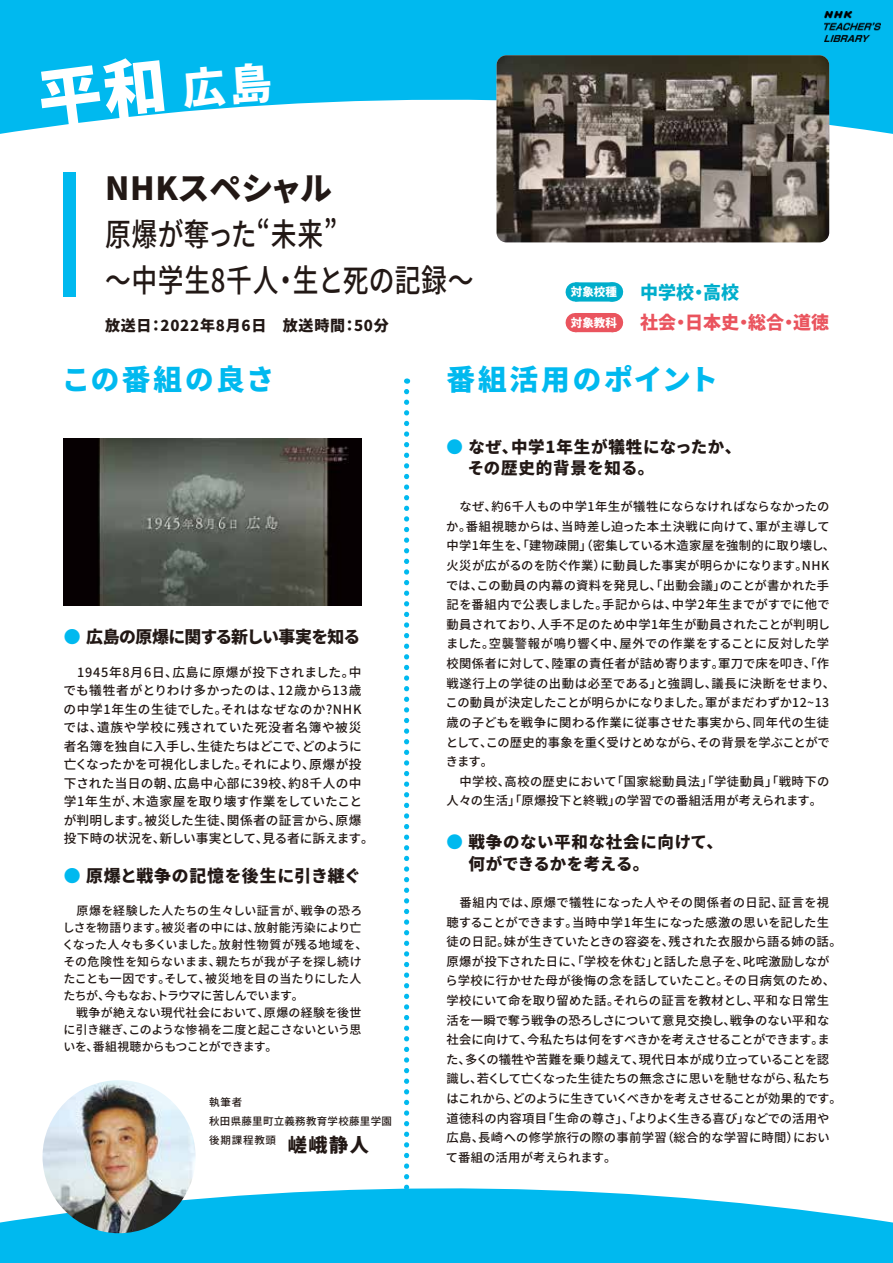
<style>
.page{position:relative;width:893px;height:1263px;background:#00b9ef}
.page>*{position:absolute;margin:0;border:0;box-sizing:border-box;transform-origin:0 0}
.t1{font:500 31.95px/45.8px "Noto Sans CJ Kjp";letter-spacing:.025em;color:#221815;scale:.81 1}
.t2{font:900 31.95px "Noto Sans CJ Kjp";color:#221815}
.t3{font:900 28.65px "Noto Sans CJ Kjp";letter-spacing:.09em;color:#00b9ef}
.t4{font:900 18px/30.6px "Noto Sans CJ Kjp";color:#ea545e}
.t5{font:900 16.8px "Noto Sans CJ Kjp";letter-spacing:-.04em;color:#221815}
.t6{font:900 16.8px "Noto Sans CJ Kjp";letter-spacing:.035em;color:#221815}
.t7{font:900 16.5px/21.3px "Noto Sans CJ Kjp";letter-spacing:.04em;color:#221815}
.t8{font:900 15px "Noto Sans CJ Kjp";letter-spacing:.05em;color:#221815}
.t9{font:500 12.75px/18.5px "Noto Sans CJ Kjp";letter-spacing:.025em;color:#221815}
.t10{font:500 12.3px/19.6px "Noto Sans CJ Kjp";letter-spacing:.01em;color:#221815}
.t11{font:500 12px/17px "Noto Sans CJ Kjp";color:#221815}
.t12{font:500 10.5px/19.2px "Noto Sans CJ Kjp";letter-spacing:.025em;color:#221815}
.s1{font-size:11.55px;color:#fff}
.s2{color:#00aecc}
.s3{color:#00b9ef}
.s4{font-weight:900;font-size:19.2px}
</style>
<div class="page">
<div style="left:0;top:88px;width:893px;height:1136px;background:#fff"></div>
<img style="left:64px;top:438px;width:297px;height:167px">
<img style="left:824px;top:12px;width:56px;height:30px">
<div style="left:64px;top:172px;width:12px;height:124px;background:#00b9ef"></div>
<svg style="left:404px;top:392px;width:5px;height:828px"></svg>
<div style="left:575px;top:282px;width:38px;height:20px;background:#00aecc"></div>
<svg style="left:594px;top:282px;width:20px;height:20px"></svg>
<div style="left:575px;top:313px;width:38px;height:19px;background:#ea545e"></div>
<svg style="left:613px;top:313px;width:1px;height:19px"></svg>
<img style="left:497px;top:55px;width:332px;height:187px">
<img style="left:43px;top:1080px;width:153px;height:153px;border-radius:77px">
<svg style="left:38px;top:88px;width:127px;height:40px"></svg>
<svg style="left:182px;top:88px;width:90px;height:21px"></svg>
<h1 class="t2" style="left:105px;top:171px;width:228px">NHKスペシャル</h1>
<h1 class="t1" style="left:105px;top:212px;width:456px">原爆が奪った“未来”<br>～中学生8千人・生と死の記録～</h1>
<p class="t8" style="left:105px;top:317px;width:285px">放送日：2022年8月6日　放送時間：50分</p>
<h3 class="t4" style="left:571px;top:277px;width:260px"><span class="s1">対象校種</span> <span class="s2">　中学校・高校<br></span><span class="s1">対象教科</span> 　社会・日本史・総合・道徳</h3>
<h2 class="t3" style="left:62px;top:363px;width:215px">この番組の良さ</h2>
<h2 class="t3" style="left:446px;top:363px;width:273px">番組活用のポイント</h2>
<h3 class="t5" style="left:64px;top:628px;width:298px"><span class="s3">●</span> 広島の原爆に関する新しい事実を知る</h3>
<p class="t9" style="left:63px;top:663px;width:312px">　1945年8月6日、広島に原爆が投下されました。中でも犠牲者がとりわけ多かったのは、12歳から13歳の中学1年生の生徒でした。それはなぜなのか?NHKでは、遺族や学校に残されていた死没者名簿や被災者名簿を独自に入手し、生徒たちはどこで、どのように亡くなったかを可視化しました。それにより、原爆が投下された当日の朝、広島中心部に39校、約8千人の中学1年生が、木造家屋を取り壊す作業をしていたことが判明します。被災した生徒、関係者の証言から、原爆投下時の状況を、新しい事実として、見る者に訴えます。</p>
<h3 class="t6" style="left:64px;top:867px;width:299px"><span class="s3">●</span> 原爆と戦争の記憶を後生に引き継ぐ</h3>
<p class="t11" style="left:62px;top:902px;width:307px">　原爆を経験した人たちの生々しい証言が、戦争の恐ろしさを物語ります。被災者の中には、放射能汚染により亡くなった人々も多くいました。放射性物質が残る地域を、その危険性を知らないまま、親たちが我が子を探し続けたことも一因です。そして、被災地を目の当たりにした人たちが、今もなお、トラウマに苦しんでいます。<br>　戦争が絶えない現代社会において、原爆の経験を後世に引き継ぎ、このような惨禍を二度と起こさないという思いを、番組視聴からもつことができます。</p>
<p class="t12" style="left:209px;top:1092px;width:184px">執筆者<br>秋田県藤里町立義務教育学校藤里学園後期課程教頭 <span class="s4">嵯峨静人</span></p>
<h3 class="t7" style="left:468px;top:436px;width:275px;text-indent:-21px"><span class="s3">●</span> なぜ、中学1年生が犠牲になったか、その歴史的背景を知る。</h3>
<p class="t10" style="left:446px;top:497px;width:391px">　なぜ、約6千人もの中学1年生が犠牲にならなければならなかったのか。番組視聴からは、当時差し迫った本土決戦に向けて、軍が主導して中学1年生を、「建物疎開」（密集している木造家屋を強制的に取り壊し、火災が広がるのを防ぐ作業）に動員した事実が明らかになります。NHKでは、この動員の内幕の資料を発見し、「出動会議」のことが書かれた手記を番組内で公表しました。手記からは、中学2年生までがすでに他で動員されており、人手不足のため中学1年生が動員されたことが判明しました。空襲警報が鳴り響く中、屋外での作業をすることに反対した学校関係者に対して、陸軍の責任者が詰め寄ります。軍刀で床を叩き、「作戦遂行上の学徒の出動は必至である」と強調し、議長に決断をせまり、この動員が決定したことが明らかになりました。軍がまだわずか12~13歳の子どもを戦争に関わる作業に従事させた事実から、同年代の生徒として、この歴史的事象を重く受けとめながら、その背景を学ぶことができます。<br>　中学校、高校の歴史において「国家総動員法」「学徒動員」「戦時下の人々の生活」「原爆投下と終戦」の学習での番組活用が考えられます。</p>
<h3 class="t7" style="left:468px;top:832px;width:256px;text-indent:-22px"><span class="s3">●</span> 戦争のない平和な社会に向けて、何ができるかを考える。</h3>
<p class="t10" style="left:446px;top:893px;width:398px">　番組内では、原爆で犠牲になった人やその関係者の日記、証言を視聴することができます。当時中学1年生になった感激の思いを記した生徒の日記。妹が生きていたときの容姿を、残された衣服から語る姉の話。原爆が投下された日に、「学校を休む」と話した息子を、叱咤激励しながら学校に行かせた母が後悔の念を話していたこと。その日病気のため、学校にいて命を取り留めた話。それらの証言を教材とし、平和な日常生活を一瞬で奪う戦争の恐ろしさについて意見交換し、戦争のない平和な社会に向けて、今私たちは何をすべきかを考えさせることができます。また、多くの犠牲や苦難を乗り越えて、現代日本が成り立っていることを認識し、若くして亡くなった生徒たちの無念さに思いを馳せながら、私たちはこれから、どのように生きていくべきかを考えさせることが効果的です。道徳科の内容項目「生命の尊さ」、「よりよく生きる喜び」などでの活用や広島、長崎への修学旅行の際の事前学習（総合的な学習に時間）において番組の活用が考えられます。</p>
</div>
